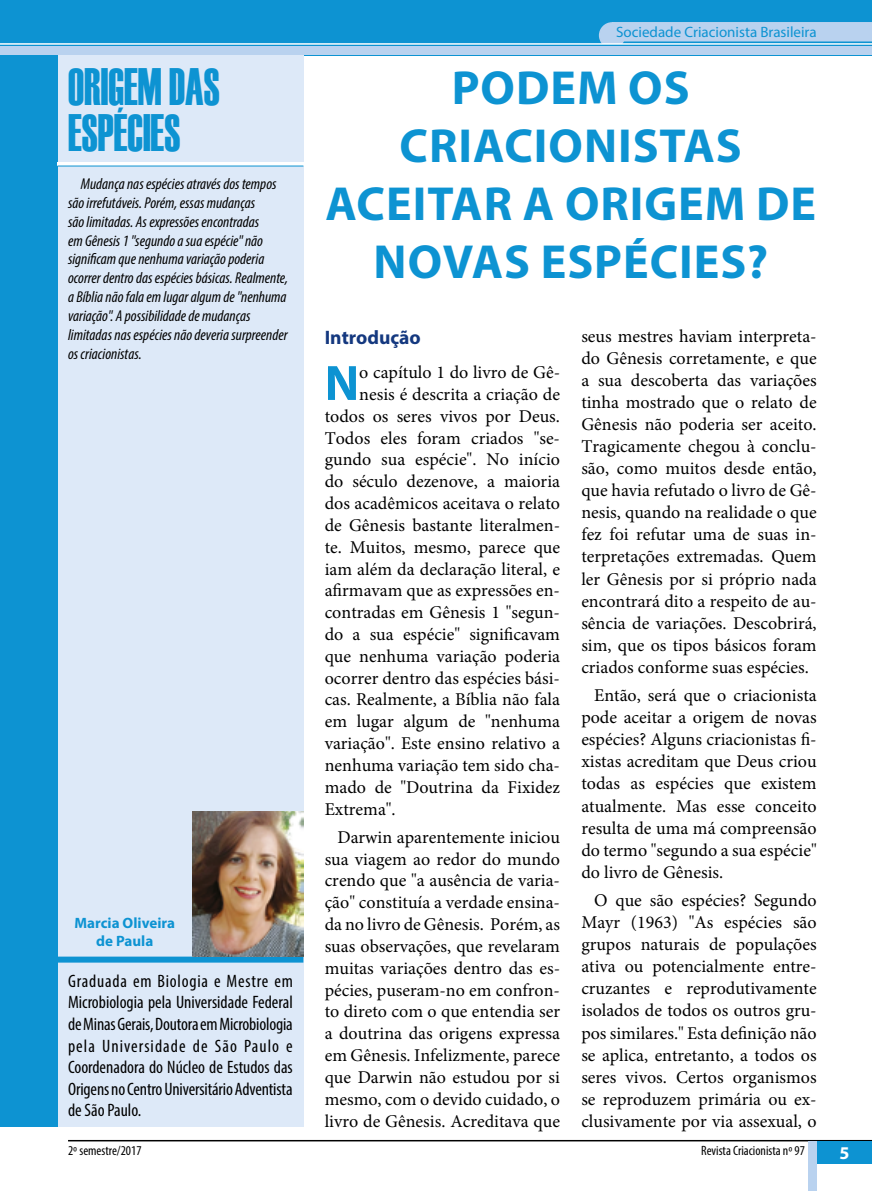
<style>
.page{position:relative;width:872px;height:1191px;background:#fff}
.page>*{position:absolute;margin:0;border:0;box-sizing:border-box;transform-origin:0 0}
.t1{font:52.5px/46.5px "Haettenschweiler";color:#0d93d2;scale:.8 1}
.t2{font:700 50.1px "Myriad Pro";color:#0d93d2}
.t3{font:700 48px/57.9px "Myriad Pro";letter-spacing:.02em;color:#0d93d2;text-align:center}
.t4{font:700 19.5px "Myriad Pro";color:#14387f}
.t5{font:18px/22px "Minion Pro";color:#000;text-align:justify}
.t6{font:condensed 18px/21.6px "Myriad Pro";letter-spacing:-.005em;color:#000;text-align:justify}
.t7{font:700 18px "Myriad Pro";color:#fff}
.t8{font:italic condensed 15.75px/18.9px "Myriad Pro";color:#000}
.t9{font:15px "Myriad Pro";color:#0d93d2}
.t10{font:700 15px/18px "Myriad Pro";color:#0d93d2;text-align:center}
.t11{font:condensed 13.5px "Myriad Pro";color:#000}
</style>
<div class="page">
<hr style="left:68px;top:1140px;width:804px;height:1px;background:#000">
<div style="left:0;top:0;width:872px;height:55px;background:#0d93d2"></div>
<div style="left:816px;top:1141px;width:56px;height:22px;background:#0d93d2"></div>
<div style="left:808px;top:1141px;width:8px;height:50px;background:#b9d2ef"></div>
<div style="left:0;top:47px;width:872px;height:8px;background:#b9d2ef"></div>
<svg style="left:598px;top:22px;width:274px;height:21px;background:#abcdec"></svg>
<hr style="left:0;top:43px;width:872px;height:2px;background:#fff">
<div style="left:0;top:55px;width:303px;height:1072px;background:#dde9f8"></div>
<div style="left:0;top:55px;width:57px;height:1072px;background:#0d93d2"></div>
<svg style="left:57px;top:162px;width:246px;height:4px"></svg>
<hr style="left:57px;top:166px;width:246px;height:1px;background:#0d93d2">
<div style="left:57px;top:956px;width:246px;height:6px;background:#0d93d2"></div>
<img style="left:192px;top:812px;width:111px;height:144px">
<h1 class="t1" style="left:68px;top:63px;width:191px">ORIGEM DAS<br>ESPÉCIES</h1>
<p class="t8" style="left:68px;top:174px;width:221px;text-indent:13px">Mudança nas espécies através dos tempos são irrefutáveis. Porém, essas mudanças<br>são limitadas. As expressões encontradas<br>em Gênesis 1 "segundo a sua espécie" não significam que nenhuma variação poderia ocorrer dentro das espécies básicas. Realmente, a Bíblia não fala em lugar algum de "nenhuma variação". A possibilidade de mudanças limitadas nas espécies não deveria surpreender os criacionistas.</p>
<p class="t10" style="left:75px;top:913px;width:102px">Marcia Oliveira de Paula</p>
<p class="t6" style="left:68px;top:969px;width:226px">Graduada em Biologia e Mestre em Microbiologia pela Universidade Federal de Minas Gerais, Doutora em Microbiologia pela Universidade de São Paulo e Coordenadora do Núcleo de Estudos das Origens no Centro Universitário Adventista de São Paulo.</p>
<p class="t9" style="left:616px;top:23px;width:202px">Sociedade Criacionista Brasileira</p>
<h3 class="t3" style="left:325px;top:57px;width:492px">PODEM OS<br>CRIACIONISTAS<br>ACEITAR A ORIGEM DE<br>NOVAS ESPÉCIES?</h3>
<p class="t4" style="left:325px;top:324px;width:98px">Introdução</p>
<h2 class="t2" style="left:325px;top:350px;width:36px">N</h2>
<p class="t5" style="left:359px;top:362px;width:202px">o capítulo 1 do livro de Gê-</p>
<p class="t5" style="left:359px;top:383px;width:202px">nesis é descrita a criação de</p>
<p class="t5" style="left:325px;top:405px;width:237px">todos os seres vivos por Deus.</p>
<p class="t5" style="left:325px;top:427px;width:237px">Todos eles foram criados "se-</p>
<p class="t5" style="left:325px;top:449px;width:237px">gundo sua espécie". No início</p>
<p class="t5" style="left:325px;top:470px;width:237px">do século dezenove, a maioria</p>
<p class="t5" style="left:325px;top:492px;width:237px">dos acadêmicos aceitava o relato</p>
<p class="t5" style="left:325px;top:514px;width:237px">de Gênesis bastante literalmen-</p>
<p class="t5" style="left:325px;top:536px;width:237px">te. Muitos, mesmo, parece que</p>
<p class="t5" style="left:325px;top:558px;width:237px">iam além da declaração literal, e</p>
<p class="t5" style="left:325px;top:579px;width:237px">afirmavam que as expressões en-</p>
<p class="t5" style="left:325px;top:601px;width:237px">contradas em Gênesis 1 "segun-</p>
<p class="t5" style="left:325px;top:623px;width:237px">do a sua espécie" significavam</p>
<p class="t5" style="left:325px;top:645px;width:237px">que nenhuma variação poderia</p>
<p class="t5" style="left:325px;top:667px;width:237px">ocorrer dentro das espécies bási-</p>
<p class="t5" style="left:325px;top:689px;width:237px">cas. Realmente, a Bíblia não fala</p>
<p class="t5" style="left:325px;top:710px;width:237px">em lugar algum de "nenhuma</p>
<p class="t5" style="left:325px;top:732px;width:237px">variação". Este ensino relativo a</p>
<p class="t5" style="left:325px;top:754px;width:237px">nenhuma variação tem sido cha-</p>
<p class="t5" style="left:325px;top:776px;width:237px">mado de "Doutrina da Fixidez</p>
<p class="t5" style="left:325px;top:798px;width:73px">Extrema".</p>
<p class="t5" style="left:325px;top:826px;width:237px;text-indent:13px">Darwin aparentemente iniciou sua viagem ao redor do mundo crendo que "a ausência de varia&shy;ção" constituía a verdade ensina&shy;da no livro de Gênesis. Porém, as suas observações, que revelaram muitas variações dentro das es&shy;pécies, puseram-no em confron&shy;to direto com o que entendia ser a doutrina das origens expressa em Gênesis. Infelizmente, parece que Darwin não estudou por si mesmo, com o devido cuidado, o livro de Gênesis. Acreditava que</p>
<p class="t5" style="left:581px;top:325px;width:237px">seus mestres haviam interpreta&shy;do Gênesis corretamente, e que a sua descoberta das variações tinha mostrado que o relato de Gênesis não poderia ser aceito.<br>Tragicamente chegou à conclu&shy;são, como muitos desde então, que havia refutado o livro de Gê&shy;nesis, quando na realidade o que fez foi refutar uma de suas in&shy;terpretações extremadas. Quem ler Gênesis por si próprio nada encontrará dito a respeito de au&shy;sência de variações. Descobrirá, sim, que os tipos básicos foram criados conforme suas espécies.</p>
<p class="t5" style="left:581px;top:684px;width:237px;text-indent:13px">Então, será que o criacionista pode aceitar a origem de novas espécies? Alguns criacionistas fi&shy;xistas acreditam que Deus criou todas as espécies que existem atualmente. Mas esse conceito resulta de uma má compreensão do termo "segundo a sua espécie" do livro de Gênesis.</p>
<p class="t5" style="left:581px;top:889px;width:237px;text-indent:13px">O que são espécies? Segundo Mayr (1963) "As espécies são grupos naturais de populações ativa ou potencialmente entre&shy;cruzantes e reprodutivamente isolados de todos os outros gru&shy;pos similares." Esta definição não se aplica, entretanto, a todos os seres vivos. Certos organismos se reproduzem primária ou ex&shy;clusivamente por via assexual, o</p>
<p class="t11" style="left:68px;top:1142px;width:75px">2º semestre/2017</p>
<p class="t11" style="left:701px;top:1142px;width:105px">Revista Criacionista nº 97</p>
<p class="t7" style="left:839px;top:1141px;width:11px">5</p>
</div>
